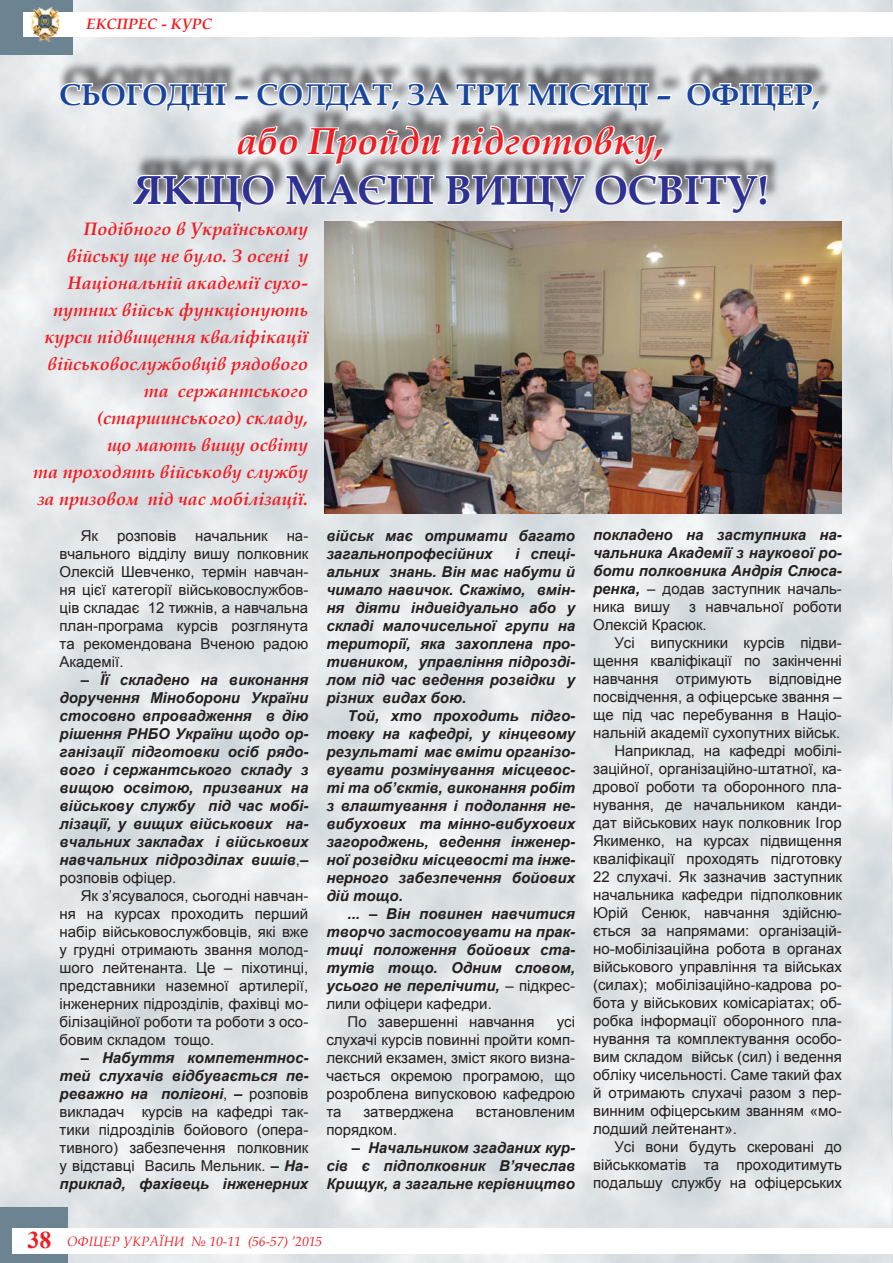
<style>
.page{position:relative;width:893px;height:1263px;background:#fff}
.page>*{position:absolute;margin:0;border:0;box-sizing:border-box;transform-origin:0 0}
.Обычный{font:700 40.5px "Book Antiqua";color:#2e3092}
.Обычный-2{font:italic 700 37.5px "Book Antiqua";color:#ee1e23}
.Обычный-3{font:700 30px "Book Antiqua";color:#1a459c}
.Обычный-4{font:italic 700 18px/27px "Book Antiqua";color:#ee1e23;text-align:right}
.Обычный-5{font:15px/18px "Arial";color:#231f20;text-align:justify}
.Обычный-6{font:italic 700 15px/18px "Arial";color:#231f20;text-align:justify}
.t1{font:italic 700 15px "Book Antiqua";color:#ee1e23}
.t2{font:italic 13.5px "Book Antiqua";color:#ee1e23}
.s1{font-weight:400;font-style:normal}
.s2{font-weight:700;font-style:italic}
.s3{font-family:"Times New Roman";font-weight:700;font-style:normal;font-size:24px}
</style>
<div class="page">
<img style="left:0;top:0;width:893px;height:1263px">
<div style="left:0;top:1207px;width:67px;height:56px;background:#6c8392"></div>
<div style="left:0;top:0;width:72px;height:54px;background:#6c8392"></div>
<div style="left:12px;top:1228px;width:881px;height:25px;background:#fff"></div>
<div style="left:23px;top:13px;width:870px;height:24px;background:#fff"></div>
<img style="left:31px;top:8px;width:27px;height:34px">
<svg style="left:64px;top:1197px;width:262px;height:66px"></svg>
<svg style="left:58px;top:0;width:764px;height:539px"></svg>
<img style="left:324px;top:222px;width:518px;height:291px">
<p class="t1" style="left:86px;top:13px;width:127px">ЕКСПРЕС - КУРС</p>
<p class="Обычный-3" style="left:60px;top:74px;width:762px">CЬОГОДНІ – СОЛДАТ, ЗА ТРИ МІСЯЦІ – ОФІЦЕР,</p>
<p class="Обычный-2" style="left:236px;top:115px;width:430px">або Пройди підготовку,</p>
<p class="Обычный" style="left:133px;top:162px;width:637px">ЯКЩО МАЄШ ВИЩУ ОСВІТУ!</p>
<p class="Обычный-4" style="left:44px;top:215px;width:265px">Подібного в Українському війську ще не було. З осені у<br>Національній академії сухо&shy;путних військ функціонують курси підвищення кваліфікації військовослужбовців рядового</p>
<p class="Обычный-4" style="left:144px;top:377px;width:166px">та сержантського</p>
<p class="Обычный-4" style="left:97px;top:404px;width:212px">(старшинського) складу,</p>
<p class="Обычный-4" style="left:107px;top:431px;width:203px">що мають вищу освіту</p>
<p class="Обычный-4" style="left:33px;top:458px;width:277px">та проходять військову службу</p>
<p class="Обычный-4" style="left:37px;top:485px;width:272px">за призовом під час мобілізації.</p>
<p class="Обычный-5" style="left:81px;top:526px;width:19px">Як</p>
<p class="Обычный-5" style="left:117px;top:526px;width:61px">розповів</p>
<p class="Обычный-5" style="left:195px;top:526px;width:74px">начальник</p>
<p class="Обычный-5" style="left:60px;top:526px;width:250px;text-indent:227px">на&shy;вчального відділу вишу полковник Олексій Шевченко, термін навчан&shy;ня цієї категорії військовослужбов&shy;ців складає 12 тижнів, а навчальна план-програма курсів розглянута та рекомендована Вченою радою Академії.</p>
<p class="Обычный-6" style="left:60px;top:671px;width:250px;text-indent:21px">– Її складено на виконання доручення Міноборони України стосовно впровадження в дію рішення РНБО України щодо ор&shy;ганізації підготовки осіб рядо&shy;вого і сержантського складу з вищою освітою, призваних на військову службу під час мобі&shy;лізації, у вищих військових на&shy;вчальних закладах і військових навчальних підрозділах вишів<span class="s1">,</span>– <span class="s1">розповів офіцер.</span></p>
<p class="Обычный-5" style="left:60px;top:886px;width:250px;text-indent:21px">Як з’ясувалося, сьогодні навчан&shy;ня на курсах проходить перший набір військовослужбовців, які вже у грудні отримають звання молод&shy;шого лейтенанта. Це – піхотинці, представники наземної артилерії, інженерних підрозділів, фахівці мо&shy;білізаційної роботи та роботи з осо&shy;бовим складом тощо.</p>
<p class="Обычный-5" style="left:60px;top:1048px;width:250px;text-indent:21px"><span class="s2">– Набуття компетентнос&shy;тей слухачів відбувається пе&shy;реважно на полігоні</span>, <span class="s2">–</span> розповів викладач курсів на кафедрі так&shy;тики підрозділів бойового (опера&shy;тивного) забезпечення полковник у відставці Василь Мельник. <span class="s2">– На&shy;приклад, фахівець інженерних</span></p>
<p class="Обычный-6" style="left:326px;top:527px;width:250px">військ має отримати багато загальнопрофесійних</p>
<p class="Обычный-6" style="left:326px;top:545px;width:250px;text-indent:189px">і спеці&shy;альних знань. Він має набути й чимало навичок. Скажімо, вмін&shy;ня діяти індивідуально або у складі малочисельної групи на території, яка захоплена про&shy;тивником, управління підрозді&shy;лом під час ведення розвідки у різних видах бою.</p>
<p class="Обычный-6" style="left:326px;top:707px;width:250px;text-indent:21px">Той, хто проходить підго&shy;товку на кафедрі, у кінцевому результаті має вміти організо&shy;вувати розмінування місцевос&shy;ті та об’єктів, виконання робіт з влаштування і подолання не&shy;вибухових та мінно-вибухових загороджень, ведення інженер&shy;ної розвідки місцевості та інже&shy;нерного забезпечення бойових дій тощо.</p>
<p class="Обычный-6" style="left:326px;top:905px;width:250px;text-indent:21px">... – Він повинен навчитися творчо застосовувати на прак&shy;тиці положення бойових ста&shy;тутів тощо. Одним словом, усього не перелічити, <span class="s1">– підкрес&shy;лили офіцери кафедри.</span></p>
<p class="Обычный-5" style="left:348px;top:1012px;width:188px">По завершенні навчання</p>
<p class="Обычный-5" style="left:326px;top:1012px;width:250px;text-indent:230px">усі слухачі курсів повинні пройти комп&shy;лексний екзамен, зміст якого визна&shy;чається окремою програмою, що розроблена випусковою кафедрою та</p>
<p class="Обычный-5" style="left:363px;top:1102px;width:92px">затверджена</p>
<p class="Обычный-5" style="left:476px;top:1102px;width:101px">встановленим</p>
<p class="Обычный-5" style="left:326px;top:1120px;width:73px">порядком.</p>
<p class="Обычный-6" style="left:326px;top:1139px;width:250px;text-indent:25px">– Начальником згаданих кур&shy;сів є підполковник В’ячеслав Крищук, а загальне керівництво</p>
<p class="t2" style="left:27px;top:1232px;width:296px"><span class="s3">38</span> ОФІЦЕР УКРАЇНИ № 10-11 (56-57) ’2015</p>
<p class="Обычный-6" style="left:593px;top:526px;width:250px">покладено на заступника на&shy;чальника Академії з наукової ро&shy;боти полковника Андрія Слюса&shy;ренка, <span class="s1">– додав заступник началь&shy;ника вишу</span></p>
<p class="Обычный-5" style="left:593px;top:597px;width:250px;text-indent:96px">з навчальної роботи<br>Олексій Красюк.</p>
<p class="Обычный-5" style="left:593px;top:633px;width:250px;text-indent:21px">Усі випускники курсів підви&shy;щення кваліфікації по закінченні навчання отримують відповідне посвідчення, а офіцерське звання – ще під час перебування в Націо&shy;нальній академії сухопутних військ.</p>
<p class="Обычный-5" style="left:593px;top:741px;width:250px;text-indent:21px">Наприклад, на кафедрі мобілі&shy;заційної, організаційно-штатної, ка&shy;дрової роботи та оборонного пла&shy;нування, де начальником канди&shy;дат військових наук полковник Ігор Якименко, на курсах підвищення кваліфікації проходять підготовку 22 слухачі. Як зазначив заступник начальника кафедри підполковник Юрій Сенюк, навчання здійсню&shy;ється за напрямами: організацій&shy;но-мобілізаційна робота в органах військового управління та військах (силах); мобілізаційно-кадрова ро&shy;бота у військових комісаріатах; об&shy;робка інформації оборонного пла&shy;нування та комплектування особо&shy;вим складом військ (сил) і ведення обліку чисельності. Саме такий фах й отримають слухачі разом з пер&shy;винним офіцерським званням «мо&shy;лодший лейтенант».</p>
<p class="Обычный-5" style="left:593px;top:1137px;width:250px;text-indent:21px">Усі вони будуть скеровані до військкоматів та проходитимуть подальшу службу на офіцерських</p>
</div>
